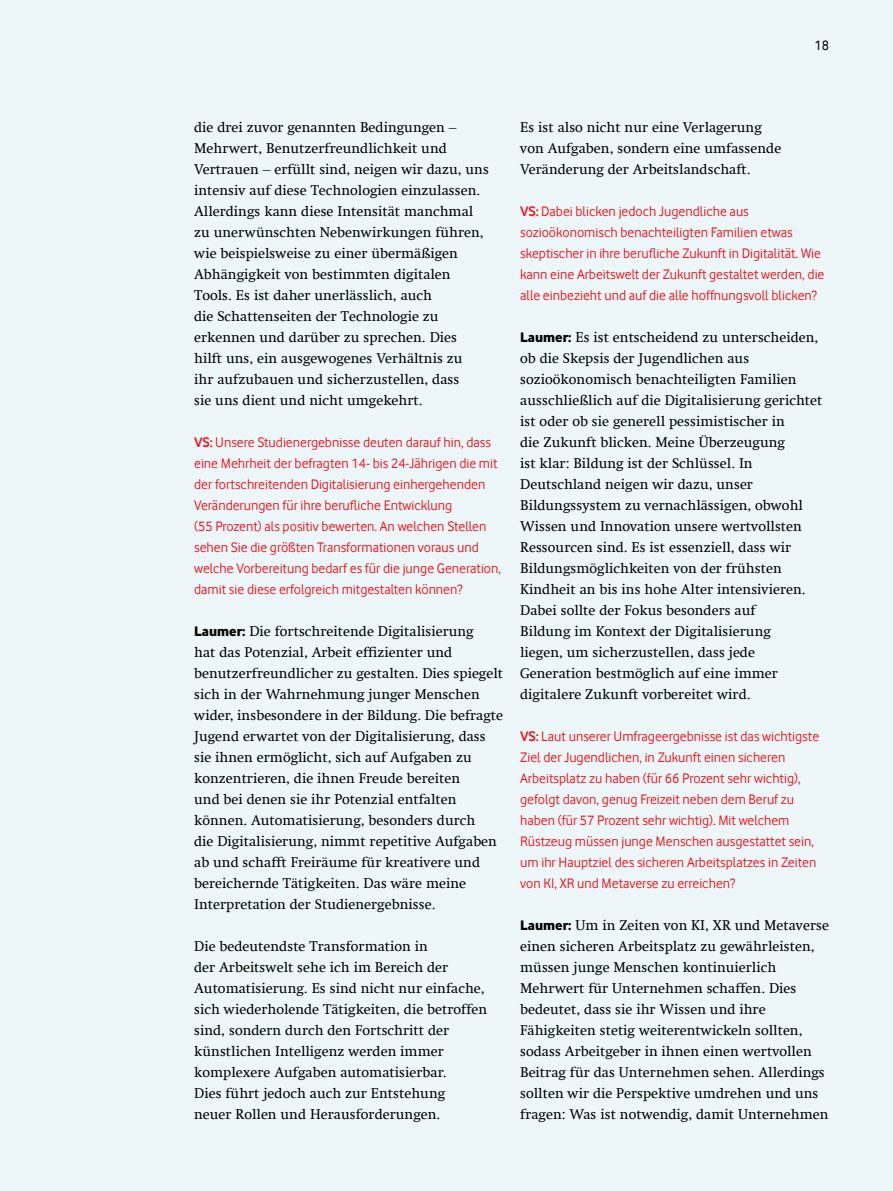
<style>
.page{position:relative;width:893px;height:1191px;background:#edf7f9}
.page>*{position:absolute;margin:0;border:0;box-sizing:border-box;transform-origin:0 0}
.Antwort_Interview{font:14.25px/21px "Swift Com";color:#000}
.Frage{font:14.25px/21px "Vodafone Rg";color:#ed1c24}
.t1{font:14.25px "Vodafone Rg";color:#000}
.s1{font-weight:700}
.s2{font-family:"Vodafone Lt";font-weight:700}
</style>
<div class="page">
<p class="t1" style="left:815px;top:37px;width:16px">18</p>
<p class="Antwort_Interview" style="left:194px;top:116px;width:296px">die drei zuvor genannten Bedingungen – Mehrwert, Benutzerfreundlichkeit und Vertrauen – erfüllt sind, neigen wir dazu, uns intensiv auf diese Technologien einzulassen.<br>Allerdings kann diese Intensität manchmal zu unerwünschten Nebenwirkungen führen, wie beispielsweise zu einer übermäßigen Abhängigkeit von bestimmten digitalen Tools. Es ist daher unerlässlich, auch<br>die Schattenseiten der Technologie zu erkennen und darüber zu sprechen. Dies<br>hilft uns, ein ausgewogenes Verhältnis zu<br>ihr aufzubauen und sicherzustellen, dass<br>sie uns dient und nicht umgekehrt.</p>
<p class="Frage" style="left:194px;top:431px;width:308px"><span class="s1">VS:</span> Unsere Studienergebnisse deuten darauf hin, dass eine Mehrheit der befragten 14- bis 24-Jährigen die mit der fortschreitenden Digitalisierung einhergehenden Veränderungen für ihre berufliche Entwicklung<br>(55 Prozent) als positiv bewerten. An welchen Stellen sehen Sie die größten Transformationen voraus und welche Vorbereitung bedarf es für die junge Generation, damit sie diese erfolgreich mitgestalten können?</p>
<p class="Antwort_Interview" style="left:194px;top:620px;width:310px"><span class="s2">Laumer:</span> Die fortschreitende Digitalisierung<br>hat das Potenzial, Arbeit effizienter und benutzerfreundlicher zu gestalten. Dies spiegelt sich in der Wahrnehmung junger Menschen wider, insbesondere in der Bildung. Die befragte Jugend erwartet von der Digitalisierung, dass sie ihnen ermöglicht, sich auf Aufgaben zu konzentrieren, die ihnen Freude bereiten<br>und bei denen sie ihr Potenzial entfalten können. Automatisierung, besonders durch<br>die Digitalisierung, nimmt repetitive Aufgaben ab und schafft Freiräume für kreativere und bereichernde Tätigkeiten. Das wäre meine Interpretation der Studienergebnisse.</p>
<p class="Antwort_Interview" style="left:194px;top:935px;width:295px">Die bedeutendste Transformation in<br>der Arbeitswelt sehe ich im Bereich der Automatisierung. Es sind nicht nur einfache, sich wiederholende Tätigkeiten, die betroffen sind, sondern durch den Fortschritt der künstlichen Intelligenz werden immer komplexere Aufgaben automatisierbar.<br>Dies führt jedoch auch zur Entstehung<br>neuer Rollen und Herausforderungen.</p>
<p class="Antwort_Interview" style="left:520px;top:116px;width:263px">Es ist also nicht nur eine Verlagerung von Aufgaben, sondern eine umfassende<br>Veränderung der Arbeitslandschaft.</p>
<p class="Frage" style="left:520px;top:200px;width:306px"><span class="s1">VS:</span> Dabei blicken jedoch Jugendliche aus sozioökonomisch benachteiligten Familien etwas skeptischer in ihre berufliche Zukunft in Digitalität. Wie kann eine Arbeitswelt der Zukunft gestaltet werden, die alle einbezieht und auf die alle hoffnungsvoll blicken?</p>
<p class="Antwort_Interview" style="left:520px;top:326px;width:304px"><span class="s2">Laumer:</span> Es ist entscheidend zu unterscheiden, ob die Skepsis der Jugendlichen aus sozioökonomisch benachteiligten Familien ausschließlich auf die Digitalisierung gerichtet ist oder ob sie generell pessimistischer in<br>die Zukunft blicken. Meine Überzeugung<br>ist klar: Bildung ist der Schlüssel. In Deutschland neigen wir dazu, unser Bildungssystem zu vernachlässigen, obwohl Wissen und Innovation unsere wertvollsten Ressourcen sind. Es ist essenziell, dass wir Bildungsmöglichkeiten von der frühsten Kindheit an bis ins hohe Alter intensivieren.<br>Dabei sollte der Fokus besonders auf<br>Bildung im Kontext der Digitalisierung<br>liegen, um sicherzustellen, dass jede Generation bestmöglich auf eine immer digitalere Zukunft vorbereitet wird.</p>
<p class="Frage" style="left:520px;top:725px;width:300px"><span class="s1">VS:</span> Laut unserer Umfrageergebnisse ist das wichtigste Ziel der Jugendlichen, in Zukunft einen sicheren Arbeitsplatz zu haben (für 66 Prozent sehr wichtig), gefolgt davon, genug Freizeit neben dem Beruf zu haben (für 57 Prozent sehr wichtig). Mit welchem Rüstzeug müssen junge Menschen ausgestattet sein, um ihr Hauptziel des sicheren Arbeitsplatzes in Zeiten von KI, XR und Metaverse zu erreichen?</p>
<p class="Antwort_Interview" style="left:520px;top:914px;width:310px"><span class="s2">Laumer:</span> Um in Zeiten von KI, XR und Metaverse einen sicheren Arbeitsplatz zu gewährleisten, müssen junge Menschen kontinuierlich Mehrwert für Unternehmen schaffen. Dies bedeutet, dass sie ihr Wissen und ihre Fähigkeiten stetig weiterentwickeln sollten, sodass Arbeitgeber in ihnen einen wertvollen Beitrag für das Unternehmen sehen. Allerdings sollten wir die Perspektive umdrehen und uns fragen: Was ist notwendig, damit Unternehmen</p>
</div>
